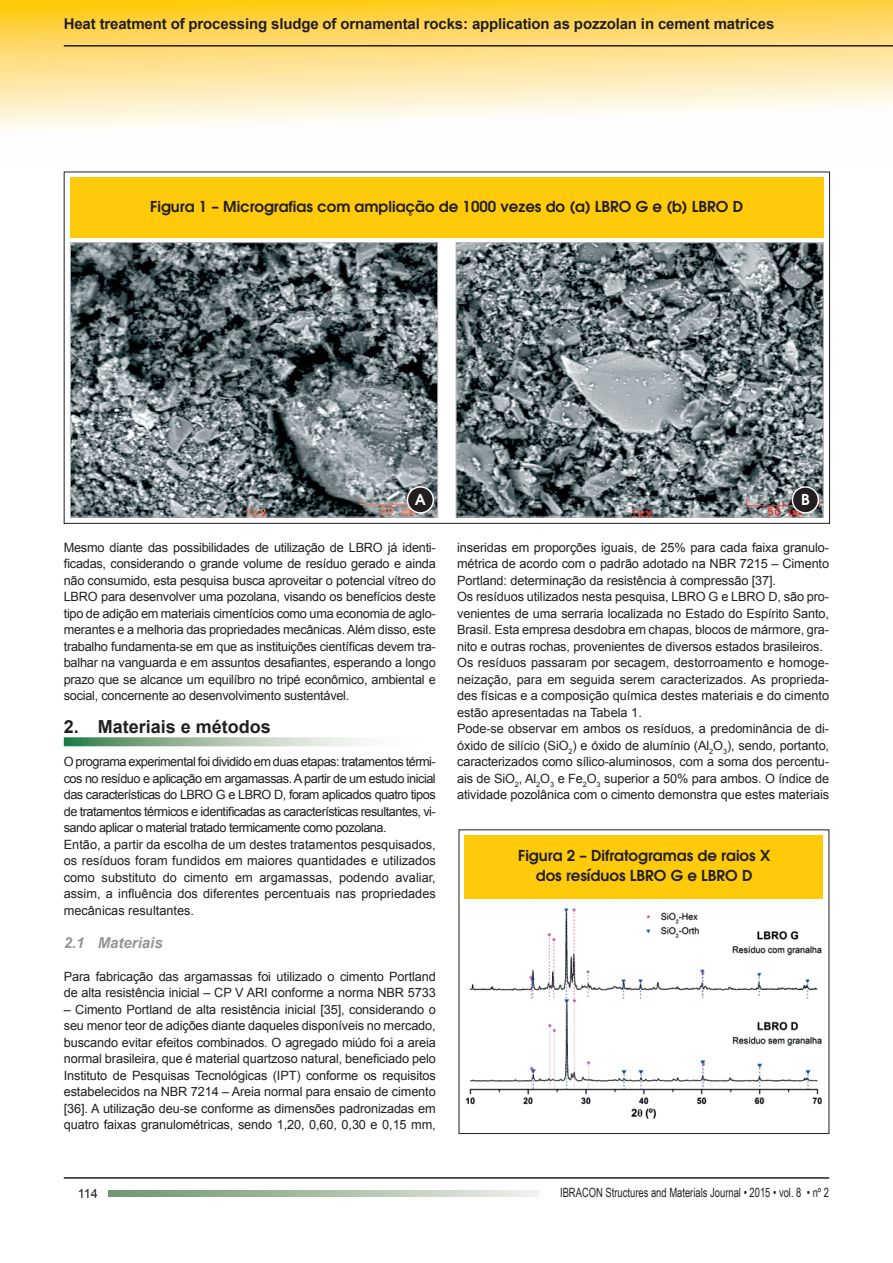
<style>
.page{position:relative;width:893px;height:1263px;background:#fff}
.page>*{position:absolute;margin:0;border:0;box-sizing:border-box;transform-origin:0 0}
.t1{font:700 18px "Arial";color:#231f20}
.t2{font:600 15px/19px "Avant Garde";color:#231f20;text-align:center}
.t3{font:700 15px "Arial";letter-spacing:-.01em;color:#231f20}
.t4{font:italic 700 15px "Arial";color:#939598}
.t5{font:600 15px "Avant Garde";color:#fff}
.t6{font:12.75px/16.5px "Arial";letter-spacing:-.01em;color:#231f20;text-align:justify}
.t7{font:12.75px/16.5px "Arial";letter-spacing:-.04em;color:#231f20}
.t8{font:12.75px "Arial Narrow";color:#231f20;scale:.9 1}
</style>
<div class="page">
<svg style="left:0;top:0;width:893px;height:130px"></svg>
<hr style="left:64px;top:1177px;width:765px;height:2px;background:#231f20">
<hr style="left:64px;top:45px;width:829px;height:2px;background:#231f20">
<svg style="left:108px;top:1190px;width:431px;height:6px"></svg>
<svg style="left:64px;top:737px;width:299px;height:9px"></svg>
<div style="left:70px;top:177px;width:753px;height:60px;background:#feca0a"></div>
<img style="left:72px;top:244px;width:364px;height:271px">
<div style="left:70px;top:242px;width:368px;height:275px;border:1px solid #bcbdc0"></div>
<div style="left:407px;top:486px;width:27px;height:28px;border:3px solid #fff;border-radius:50%"></div>
<div style="left:408px;top:488px;width:25px;height:24px;background:#231f20;border-radius:50%"></div>
<img style="left:458px;top:244px;width:363px;height:271px">
<div style="left:456px;top:242px;width:367px;height:275px;border:1px solid #bcbdc0"></div>
<div style="left:792px;top:486px;width:27px;height:28px;border:3px solid #fff;border-radius:50%"></div>
<div style="left:793px;top:488px;width:25px;height:24px;background:#231f20;border-radius:50%"></div>
<div style="left:464px;top:835px;width:359px;height:63px;background:#feca0a"></div>
<img style="left:465px;top:908px;width:357px;height:212px">
<p class="t3" style="left:64px;top:13px;width:712px">Heat treatment of processing sludge of ornamental rocks: application as pozzolan in cement matrices</p>
<p class="t2" style="left:150px;top:197px;width:594px">Figura 1 – Micrografias com ampliação de 1000 vezes do (a) LBRO G e (b) LBRO D</p>
<p class="t5" style="left:415px;top:490px;width:13px">A</p>
<p class="t5" style="left:801px;top:490px;width:10px">B</p>
<p class="t6" style="left:64px;top:539px;width:373px">Mesmo diante das possibilidades de utilização de LBRO já identi&shy;ficadas, considerando o grande volume de resíduo gerado e ainda não consumido, esta pesquisa busca aproveitar o potencial vítreo do LBRO para desenvolver uma pozolana, visando os benefícios deste tipo de adição em materiais cimentícios como uma economia de aglo&shy;merantes e a melhoria das propriedades mecânicas. Além disso, este trabalho fundamenta-se em que as instituições científicas devem tra&shy;balhar na vanguarda e em assuntos desafiantes, esperando a longo prazo que se alcance um equilíbro no tripé econômico, ambiental e social, concernente ao desenvolvimento sustentável.</p>
<h1 class="t1" style="left:64px;top:714px;width:209px">2. Materiais e métodos</h1>
<p class="t7" style="left:64px;top:753px;width:374px">O programa experimental foi dividido em duas etapas: tratamentos térmi&shy;cos no resíduo e aplicação em argamassas. A partir de um estudo inicial das características do LBRO G e LBRO D, foram aplicados quatro tipos de tratamentos térmicos e identificadas as características resultantes, vi&shy;sando aplicar o material tratado termicamente como pozolana.<br>Então, a partir da escolha de um destes tratamentos pesquisados, os resíduos foram fundidos em maiores quantidades e utilizados como substituto do cimento em argamassas, podendo avaliar, assim, a influência dos diferentes percentuais nas propriedades mecânicas resultantes.</p>
<p class="t4" style="left:64px;top:932px;width:101px">2.1 Materiais</p>
<p class="t6" style="left:64px;top:968px;width:373px">Para fabricação das argamassas foi utilizado o cimento Portland de alta resistência inicial – CP V ARI conforme a norma NBR 5733</p>
<p class="t6" style="left:64px;top:1001px;width:374px">– Cimento Portland de alta resistência inicial [35], considerando o seu menor teor de adições diante daqueles disponíveis no mercado, buscando evitar efeitos combinados. O agregado miúdo foi a areia normal brasileira, que é material quartzoso natural, beneficiado pelo Instituto de Pesquisas Tecnológicas (IPT) conforme os requisitos estabelecidos na NBR 7214 – Areia normal para ensaio de cimento [36]. A utilização deu-se conforme as dimensões padronizadas em quatro faixas granulométricas, sendo 1,20, 0,60, 0,30 e 0,15 mm,</p>
<p class="t6" style="left:457px;top:539px;width:374px;text-align:left">inseridas em proporções iguais, de 25% para cada faixa granulo&shy;métrica de acordo com o padrão adotado na NBR 7215 – Cimento Portland: determinação da resistência à compressão [37].<br>Os resíduos utilizados nesta pesquisa, LBRO G e LBRO D, são pro&shy;venientes de uma serraria localizada no Estado do Espírito Santo, Brasil. Esta empresa desdobra em chapas, blocos de mármore, gra&shy;nito e outras rochas, provenientes de diversos estados brasileiros.<br>Os resíduos passaram por secagem, destorroamento e homoge&shy;neização, para em seguida serem caracterizados. As proprieda&shy;des físicas e a composição química destes materiais e do cimento estão apresentadas na Tabela 1.<br>Pode-se observar em ambos os resíduos, a predominância de di&shy;óxido de silício (SiO<sub>2</sub>) e óxido de alumínio (Al<sub>2</sub>O<sub>3</sub>), sendo, portanto, caracterizados como sílico-aluminosos, com a soma dos percentu&shy;ais de SiO<sub>2</sub>, Al<sub>2</sub>O<sub>3</sub> e Fe<sub>2</sub>O<sub>3</sub> superior a 50% para ambos. O índice de atividade pozolânica com o cimento demonstra que estes materiais</p>
<p class="t2" style="left:518px;top:846px;width:253px">Figura 2 – Difratogramas de raios X dos resíduos LBRO G e LBRO D</p>
<p class="t6" style="left:78px;top:1185px;width:22px">114</p>
<p class="t8" style="left:560px;top:1183px;width:300px">IBRACON Structures and Materials Journal • 2015 • vol. 8 • nº 2</p>
</div>
